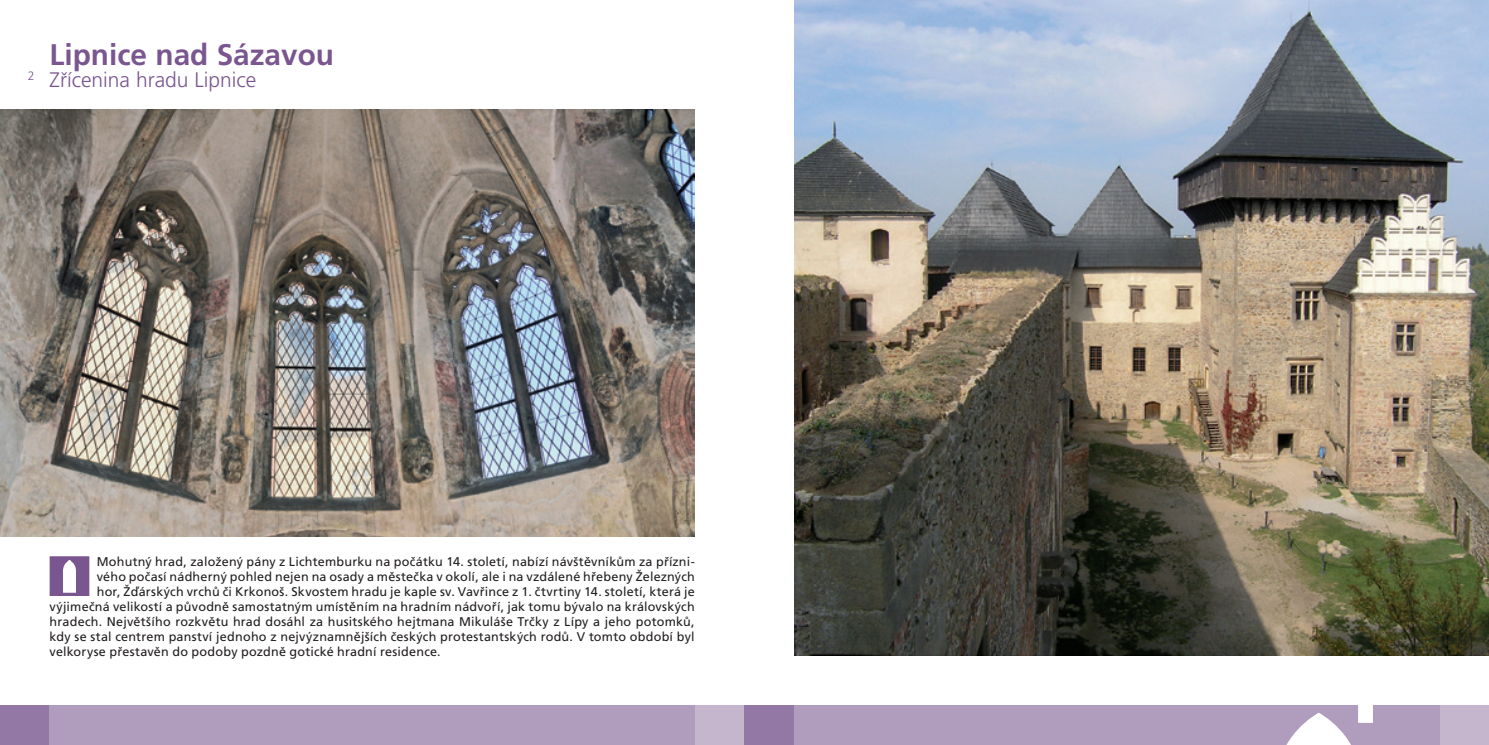
<style>
.page{position:relative;width:1489px;height:745px;background:#fff}
.page>*{position:absolute;margin:0;border:0;box-sizing:border-box;transform-origin:0 0}
.t1{font:700 29.75px "Frutiger CE";color:#7a5690}
.t2{font:300 21px "Frutiger CE";color:#7a5690}
.Text{font:12.6px "Frutiger CE";letter-spacing:.015em;color:#231f20}
.t3{font:300 12.25px "Frutiger CE";color:#7a5690}
</style>
<div class="page">
<div style="left:1439px;top:704px;width:49px;height:40px;background:#c5b6ce"></div>
<div style="left:694px;top:704px;width:50px;height:40px;background:#c5b6ce"></div>
<div style="left:744px;top:704px;width:50px;height:40px;background:#9377a4"></div>
<div style="left:0;top:704px;width:50px;height:40px;background:#9377a4"></div>
<div style="left:794px;top:704px;width:645px;height:40px;background:#b09cbd"></div>
<div style="left:50px;top:704px;width:644px;height:40px;background:#b09cbd"></div>
<svg style="left:1275px;top:704px;width:97px;height:40px"></svg>
<img style="left:0;top:109px;width:694px;height:427px">
<img style="left:794px;top:0;width:694px;height:655px">
<svg style="left:50px;top:556px;width:39px;height:39px"></svg>
<p class="t3" style="left:28px;top:69px;width:8px">2</p>
<p class="t1" style="left:50px;top:36px;width:286px">Lipnice nad Sázavou</p>
<p class="t2" style="left:50px;top:67px;width:208px">Zřícenina hradu Lipnice</p>
<p class="Text" style="left:97px;top:554px;width:599px">Mohutný hrad, založený pány z Lichtemburku na počátku 14. století, nabízí návštěvníkům za přízni-</p>
<p class="Text" style="left:97px;top:569px;width:599px">vého počasí nádherný pohled nejen na osady a městečka v okolí, ale i na vzdálené hřebeny Železných</p>
<p class="Text" style="left:97px;top:584px;width:599px">hor, Žďárských vrchů či Krkonoš. Skvostem hradu je kaple sv. Vavřince z 1. čtvrtiny 14. století, která je</p>
<p class="Text" style="left:50px;top:598px;width:646px">výjimečná velikostí a původně samostatným umístěním na hradním nádvoří, jak tomu bývalo na královských</p>
<p class="Text" style="left:50px;top:613px;width:646px">hradech. Největšího rozkvětu hrad dosáhl za husitského hejtmana Mikuláše Trčky z Lípy a jeho potomků,</p>
<p class="Text" style="left:50px;top:628px;width:646px">kdy se stal centrem panství jednoho z nejvýznamnějších českých protestantských rodů. V tomto období byl</p>
<p class="Text" style="left:50px;top:643px;width:392px">velkoryse přestavěn do podoby pozdně gotické hradní residence.</p>
</div>
